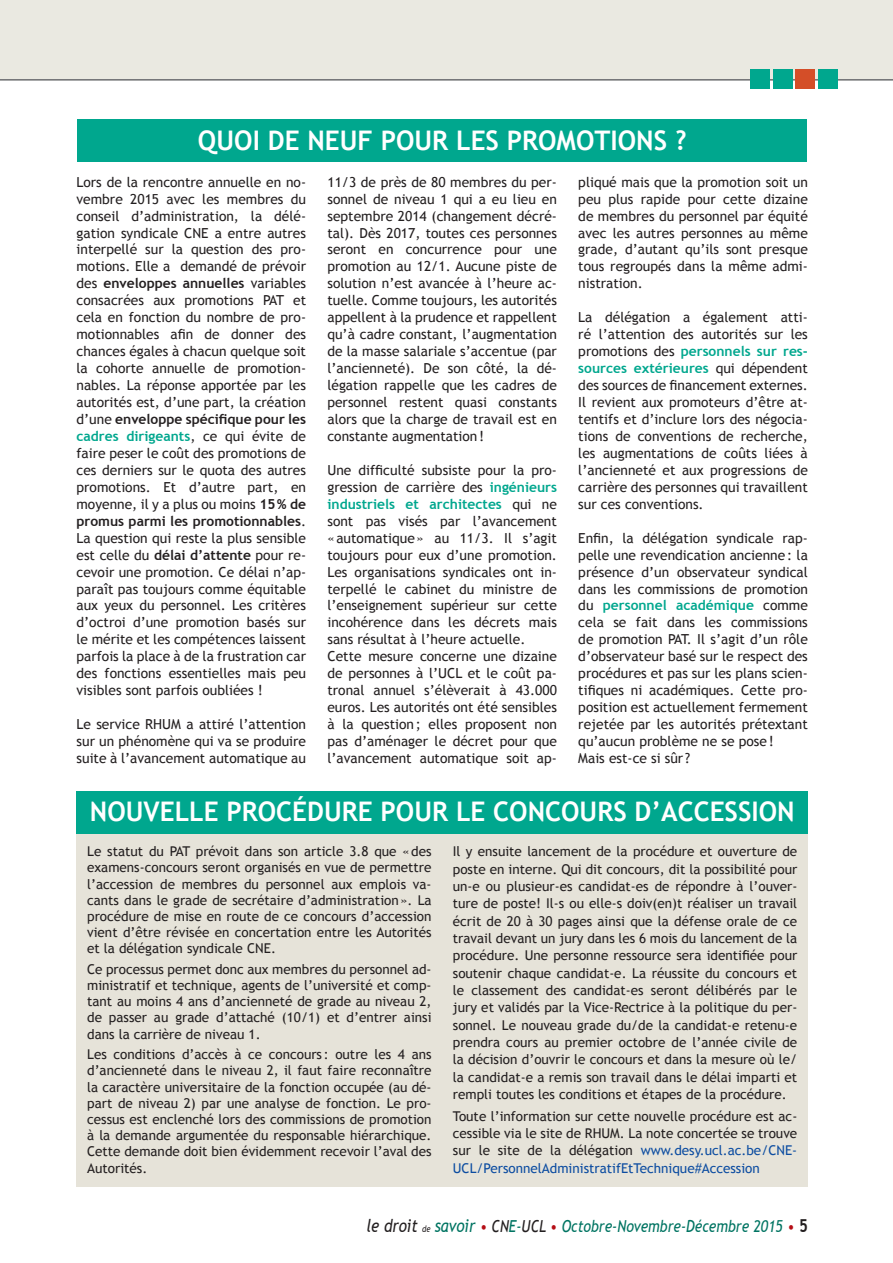
<style>
.page{position:relative;width:893px;height:1263px;background:#fff}
.page>*{position:absolute;margin:0;border:0;box-sizing:border-box;transform-origin:0 0}
.t1{font:700 27px "Trebuchet MS";color:#fff}
.t2{font:italic 16.5px "Trebuchet MS";color:#007462;scale:.85 1}
.t3{font:13.8px/17px "Trebuchet MS";color:#231f20;text-align:justify}
.t4{font:13.5px/16.2px "Trebuchet MS";color:#231f20;text-align:justify}
.s1{font-weight:700}
.s2{font-weight:700;color:#00a78e}
.s3{color:#0d4da1}
.s4{font-size:17.85px;color:#231f20}
.s5{font-size:9px;color:#231f20}
.s6{font-size:17.85px}
.s7{color:#b50e16}
.s8{color:#231f20}
.s9{font-weight:700;font-style:normal;font-size:17.85px;color:#231f20}
</style>
<div class="page">
<div style="left:0;top:0;width:893px;height:80px;background:#eae9e1"></div>
<hr style="left:0;top:79px;width:893px;height:2px;background:#6c6d70">
<div style="left:751px;top:69px;width:19px;height:19px;background:#00a78e"></div>
<div style="left:773px;top:69px;width:19px;height:19px;background:#00a78e"></div>
<div style="left:796px;top:69px;width:19px;height:19px;background:#d44e28"></div>
<div style="left:818px;top:69px;width:19px;height:19px;background:#00a78e"></div>
<div style="left:77px;top:834px;width:731px;height:352px;background:#e6e3d9"></div>
<div style="left:77px;top:119px;width:730px;height:43px;background:#00a78e"></div>
<div style="left:77px;top:791px;width:731px;height:43px;background:#00a78e"></div>
<h1 class="t1" style="left:198px;top:123px;width:33px">Quoi</h1>
<h1 class="t1" style="left:268px;top:123px;width:57px">de neu</h1>
<h1 class="t1" style="left:358px;top:123px;width:41px">f pour</h1>
<h1 class="t1" style="left:456px;top:123px;width:15px">les</h1>
<h1 class="t1" style="left:507px;top:123px;width:17px">promotions</h1>
<h1 class="t1" style="left:675px;top:123px;width:13px">?</h1>
<p class="t3" style="left:77px;top:173px;width:231px">Lors de la rencontre annuelle en no&shy;vembre 2015 avec les membres du conseil d’administration, la délé&shy;gation syndicale CNE a entre autres interpellé sur la question des pro&shy;motions. Elle a demandé de prévoir des <span class="s1">enveloppes annuelles</span> variables consacrées aux promotions PAT et cela en fonction du nombre de pro&shy;motionnables afin de donner des chances égales à chacun quelque soit la cohorte annuelle de promotion&shy;nables. La réponse apportée par les autorités est, d’une part, la création d’une <span class="s1">enveloppe spécifique pour les </span><span class="s2">cadres dirigeants</span>, ce qui évite de faire peser le coût des promotions de ces derniers sur le quota des autres promotions. Et d’autre part, en moyenne, il y a plus ou moins <span class="s1">15% de promus parmi les promotionnables</span>.<br>La question qui reste la plus sensible est celle du <span class="s1">délai d’attente</span> pour re&shy;cevoir une promotion. Ce délai n’ap&shy;paraît pas toujours comme équitable aux yeux du personnel. Les critères d’octroi d’une promotion basés sur le mérite et les compétences laissent parfois la place à de la frustration car des fonctions essentielles mais peu visibles sont parfois oubliées !</p>
<p class="t3" style="left:77px;top:716px;width:231px">Le service RHUM a attiré l’attention sur un phénomène qui va se produire suite à l’avancement automatique au</p>
<p class="t3" style="left:327px;top:173px;width:231px">11/3 de près de 80 membres du per&shy;sonnel de niveau 1 qui a eu lieu en septembre 2014 (changement décré&shy;tal). Dès 2017, toutes ces personnes seront en concurrence pour une promotion au 12/1. Aucune piste de solution n’est avancée à l’heure ac&shy;tuelle. Comme toujours, les autorités appellent à la prudence et rappellent qu’à cadre constant, l’augmentation de la masse salariale s’accentue (par l’ancienneté). De son côté, la dé&shy;légation rappelle que les cadres de personnel restent quasi constants alors que la charge de travail est en constante augmentation!</p>
<p class="t3" style="left:327px;top:462px;width:231px;text-align:left">Une difficulté subsiste pour la pro&shy;gression de carrière des <span class="s2">ingénieurs industriels et architectes</span> qui ne sont pas visés par l’avancement «automatique» au 11/3. Il s’agit toujours pour eux d’une promotion.<br>Les organisations syndicales ont in&shy;terpellé le cabinet du ministre de l’enseignement supérieur sur cette incohérence dans les décrets mais sans résultat à l’heure actuelle.<br>Cette mesure concerne une dizaine de personnes à l’UCL et le coût pa&shy;tronal annuel s’élèverait à 43.000 euros. Les autorités ont été sensibles à la question; elles proposent non pas d’aménager le décret pour que l’avancement automatique soit ap-</p>
<p class="t3" style="left:578px;top:173px;width:231px">pliqué mais que la promotion soit un peu plus rapide pour cette dizaine de membres du personnel par équité avec les autres personnes au même grade, d’autant qu’ils sont presque tous regroupés dans la même admi&shy;nistration.</p>
<p class="t3" style="left:578px;top:309px;width:231px">La délégation a également atti&shy;ré l’attention des autorités sur les promotions des <span class="s2">personnels sur res&shy;sources extérieures</span> qui dépendent des sources de financement externes.<br>Il revient aux promoteurs d’être at&shy;tentifs et d’inclure lors des négocia&shy;tions de conventions de recherche, les augmentations de coûts liées à l’ancienneté et aux progressions de carrière des personnes qui travaillent sur ces conventions.</p>
<p class="t3" style="left:578px;top:529px;width:231px;text-align:left">Enfin, la délégation syndicale rap&shy;pelle une revendication ancienne: la présence d’un observateur syndical dans les commissions de promotion du <span class="s2">personnel académique</span> comme cela se fait dans les commissions de promotion PAT. Il s’agit d’un rôle d’observateur basé sur le respect des procédures et pas sur les plans scien&shy;tifiques ni académiques. Cette pro&shy;position est actuellement fermement rejetée par les autorités prétextant qu’aucun problème ne se pose!<br>Mais est-ce si sûr?</p>
<h1 class="t1" style="left:90px;top:795px;width:35px">Nouvelle</h1>
<h1 class="t1" style="left:226px;top:795px;width:17px">procédure</h1>
<h1 class="t1" style="left:381px;top:795px;width:18px">pour</h1>
<h1 class="t1" style="left:456px;top:795px;width:55px">le concours</h1>
<h1 class="t1" style="left:635px;top:795px;width:43px">d’accession</h1>
<p class="t4" style="left:87px;top:843px;width:346px">Le statut du PAT prévoit dans son article 3.8 que «des examens-concours seront organisés en vue de permettre l’accession de membres du personnel aux emplois va&shy;cants dans le grade de secrétaire d’administration». La procédure de mise en route de ce concours d’accession vient d’être révisée en concertation entre les Autorités et la délégation syndicale CNE.</p>
<p class="t4" style="left:87px;top:961px;width:346px">Ce processus permet donc aux membres du personnel ad&shy;ministratif et technique, agents de l’université et comp&shy;tant au moins 4 ans d’ancienneté de grade au niveau 2, de passer au grade d’attaché (10/1) et d’entrer ainsi dans la carrière de niveau 1.</p>
<p class="t4" style="left:87px;top:1046px;width:346px">Les conditions d’accès à ce concours : outre les 4 ans d’ancienneté dans le niveau 2, il faut faire reconnaître la caractère universitaire de la fonction occupée (au dé&shy;part de niveau 2) par une analyse de fonction. Le pro&shy;cessus est enclenché lors des commissions de promotion à la demande argumentée du responsable hiérarchique.<br>Cette demande doit bien évidemment recevoir l’aval des Autorités.</p>
<p class="t4" style="left:453px;top:843px;width:346px;line-height:17.4px">Il y ensuite lancement de la procédure et ouverture de poste en interne. Qui dit concours, dit la possibilité pour un-e ou plusieur-es candidat-es de répondre à l’ouver&shy;ture de poste! Il-s ou elle-s doiv(en)t réaliser un travail écrit de 20 à 30 pages ainsi que la défense orale de ce travail devant un jury dans les 6 mois du lancement de la procédure. Une personne ressource sera identifiée pour soutenir chaque candidat-e. La réussite du concours et le classement des candidat-es seront délibérés par le jury et validés par la Vice-Rectrice à la politique du per&shy;sonnel. Le nouveau grade du/de la candidat-e retenu-e prendra cours au premier octobre de l’année civile de la décision d’ouvrir le concours et dans la mesure où le/ la candidat-e a remis son travail dans le délai imparti et rempli toutes les conditions et étapes de la procédure.</p>
<p class="t4" style="left:453px;top:1107px;width:346px;line-height:17.4px">Toute l’information sur cette nouvelle procédure est ac&shy;cessible via le site de RHUM. La note concertée se trouve sur le site de la délégation <span class="s3">www.desy.ucl.ac.be/CNE-UCL/PersonnelAdministratifEtTechnique#Accession</span></p>
<p class="t2" style="left:366px;top:1216px;width:521px"><span class="s4">le droit</span> <span class="s5">de</span> <span class="s6">savoir</span> <span class="s7">•</span> <span class="s8">CN</span>E-<span class="s8">UCL</span> <span class="s7">•</span> Octobre-Novembre-Décembre 2015 <span class="s7">•</span> <span class="s9">5</span></p>
</div>
